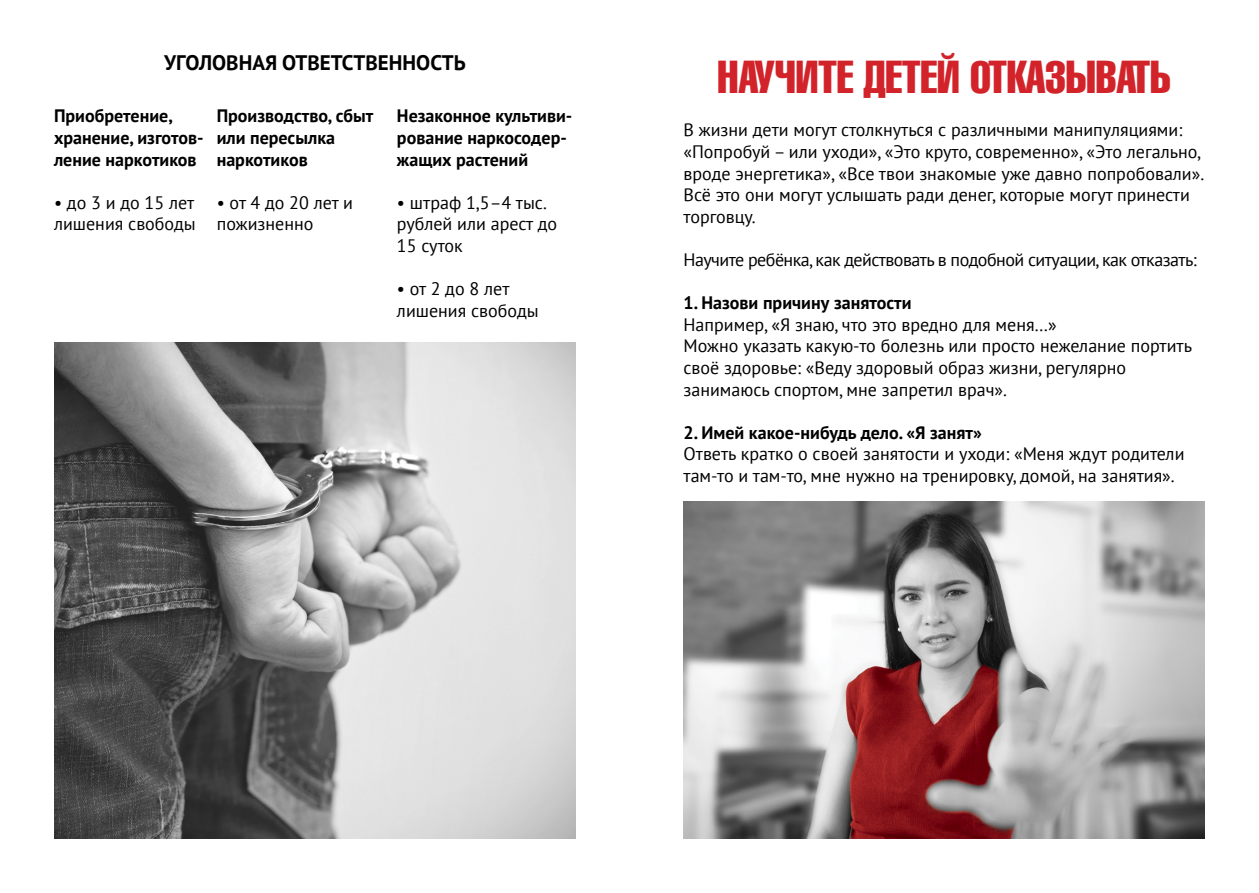
<style>
.page{position:relative;width:1259px;height:893px;background:#fff}
.page>*{position:absolute;margin:0;border:0;box-sizing:border-box;transform-origin:0 0}
.t1{font:45px "A1012 Helvetika Co Mpress";color:#d2232a}
.t2{font:700 21px "PT Sans";color:#000}
.t3{font:18px/21.6px "PT Sans";color:#000}
.t4{font:700 18px/21.6px "PT Sans";color:#000}
.t5{font:18px "PT Sans";letter-spacing:-.03em;color:#000}
</style>
<div class="page">
<img style="left:54px;top:342px;width:521px;height:497px">
<img style="left:683px;top:502px;width:522px;height:337px">
<p class="t2" style="left:164px;top:49px;width:303px">УГОЛОВНАЯ ОТВЕТСТВЕННОСТЬ</p>
<h1 class="t1" style="left:717px;top:53px;width:455px">НАУЧИТЕ ДЕТЕЙ ОТКАЗЫВАТЬ</h1>
<p class="t3" style="left:683px;top:119px;width:522px">В жизни дети могут столкнуться с различными манипуляциями: «Попробуй – или уходи», «Это круто, современно», «Это легально, вроде энергетика», «Все твои знакомые уже давно попробовали».<br>Всё это они могут услышать ради денег, которые могут принести торговцу.</p>
<p class="t5" style="left:683px;top:248px;width:515px">Научите ребёнка, как действовать в подобной ситуации, как отказать:</p>
<p class="t4" style="left:683px;top:292px;width:230px">1. Назови причину занятости</p>
<p class="t3" style="left:683px;top:313px;width:510px">Например, «Я знаю, что это вредно для меня…»<br>Можно указать какую-то болезнь или просто нежелание портить своё здоровье: «Веду здоровый образ жизни, регулярно занимаюсь спортом, мне запретил врач».</p>
<p class="t4" style="left:683px;top:421px;width:300px">2. Имей какое-нибудь дело. «Я занят»</p>
<p class="t3" style="left:683px;top:443px;width:502px">Ответь кратко о своей занятости и уходи: «Меня ждут родители там-то и там-то, мне нужно на тренировку, домой, на занятия».</p>
<p class="t4" style="left:54px;top:105px;width:151px">Приобретение, хранение, изготов&shy;ление наркотиков</p>
<p class="t3" style="left:54px;top:191px;width:143px">• до 3 и до 15 лет лишения свободы</p>
<p class="t4" style="left:217px;top:105px;width:158px">Производство, сбыт или пересылка наркотиков</p>
<p class="t3" style="left:217px;top:191px;width:138px">• от 4 до 20 лет и пожизненно</p>
<p class="t4" style="left:397px;top:105px;width:177px">Незаконное культиви&shy;рование наркосодер&shy;жащих растений</p>
<p class="t3" style="left:397px;top:191px;width:162px">• штраф 1,5–4 тыс. рублей или арест до<br>15 суток</p>
<p class="t3" style="left:397px;top:278px;width:143px">• от 2 до 8 лет лишения свободы</p>
</div>
